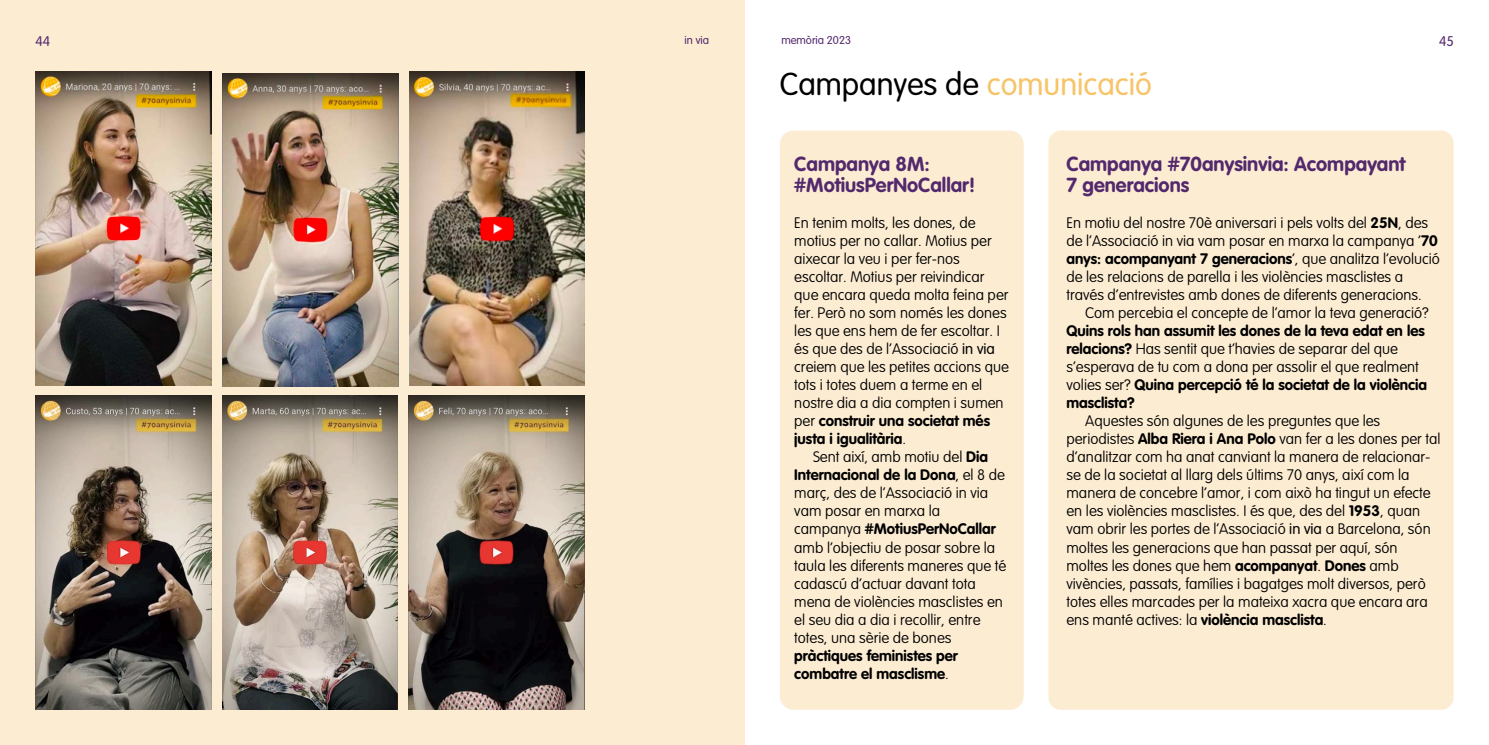
<style>
.page{position:relative;width:1489px;height:745px;background:#fff}
.page>*{position:absolute;margin:0;border:0;box-sizing:border-box;transform-origin:0 0}
.t1{font:300 31.25px "VAG Rounded Std";color:#000}
.t2{font:700 20px/21px "VAG Rounded Std";color:#53296d}
.t3{font:100 15px/18px "VAG Rounded Std";color:#000}
.t4{font:700 15px/18px "VAG Rounded Std";color:#000}
.t5{font:300 13.75px "VAG Rounded Std";color:#53296d}
.t6{font:300 11.25px "VAG Rounded Std";color:#53296d}
.s1{color:#f7c469}
.s2{font-weight:300}
.s3{font-weight:700}
.s4{font-weight:100}
</style>
<div class="page">
<div style="left:0;top:0;width:744px;height:744px;background:#fcecd2"></div>
<div style="left:779px;top:130px;width:244px;height:579px;background:#fcecd2;border-radius:14px"></div>
<div style="left:1048px;top:130px;width:405px;height:579px;background:#fcecd2;border-radius:12px"></div>
<img style="left:36px;top:72px;width:176px;height:313px">
<img style="left:222px;top:73px;width:176px;height:313px">
<img style="left:409px;top:72px;width:176px;height:313px">
<img style="left:35px;top:395px;width:176px;height:314px">
<img style="left:222px;top:395px;width:175px;height:314px">
<img style="left:408px;top:395px;width:177px;height:314px">
<p class="t5" style="left:35px;top:35px;width:16px">44</p>
<p class="t6" style="left:684px;top:35px;width:26px">in via</p>
<p class="t6" style="left:781px;top:35px;width:71px">memòria 2023</p>
<p class="t5" style="left:1438px;top:35px;width:16px">45</p>
<h1 class="t1" style="left:779px;top:71px;width:373px">Campanyes de <span class="s1">comunicació</span></h1>
<h2 class="t2" style="left:794px;top:154px;width:183px">Campanya 8M: #MotiusPerNoCallar!</h2>
<p class="t3" style="left:794px;top:215px;width:216px">En tenim molts, les dones, de motius per no callar. Motius per aixecar la veu i per fer-nos escoltar. Motius per reivindicar que encara queda molta feina per fer. Però no som només les dones les que ens hem de fer escoltar. I és que des de l’Associació <span class="s2">in via </span>creiem que les petites accions que tots i totes duem a terme en el nostre dia a dia compten i sumen per <span class="s3">construir una societat més justa i igualitària</span>.</p>
<p class="t3" style="left:794px;top:449px;width:213px;text-indent:19px">Sent així, amb motiu del <span class="s3">Dia<br>Internacional de la Dona</span>, el 8 de març, des de l’Associació in via vam posar en marxa la campanya <span class="s3">#MotiusPerNoCallar </span>amb l’objectiu de posar sobre la taula les diferents maneres que té cadascú d’actuar davant tota mena de violències masclistes en el seu dia a dia i recollir, entre totes, una sèrie de bones</p>
<p class="t4" style="left:794px;top:647px;width:165px">pràctiques feministes per combatre el masclisme<span class="s4">.</span></p>
<h2 class="t2" style="left:1066px;top:154px;width:340px">Campanya #70anysinvia: Acompayant<br>7 generacions</h2>
<p class="t3" style="left:1066px;top:215px;width:375px">En motiu del nostre 70è aniversari i pels volts del <span class="s3">25N</span>, des de l’Associació in via vam posar en marxa la campanya ‘<span class="s3">70 anys: acompanyant 7 generacions</span>’, que analitza l’evolució de les relacions de parella i les violències masclistes a través d’entrevistes amb dones de diferents generacions.</p>
<p class="t3" style="left:1085px;top:305px;width:345px">Com percebia el concepte de l’amor la teva generació?</p>
<p class="t4" style="left:1066px;top:323px;width:362px">Quins rols han assumit les dones de la teva edat en les relacions? <span class="s4">Has sentit que t’havies de separar del que s’esperava de tu com a dona per assolir el que realment volies ser?</span> Quina percepció té la societat de la violència masclista?</p>
<p class="t3" style="left:1066px;top:413px;width:375px;text-indent:19px">Aquestes són algunes de les preguntes que les periodistes <span class="s3">Alba Riera i Ana Polo</span> van fer a les dones per tal d’analitzar com ha anat canviant la manera de relacionar&shy;se de la societat al llarg dels últims 70 anys, així com la manera de concebre l’amor, i com això ha tingut un efecte en les violències masclistes. I és que, des del <span class="s3">1953</span>, quan vam obrir les portes de l’Associació <span class="s2">in via</span> a Barcelona, són moltes les generacions que han passat per aquí, són moltes les dones que hem <span class="s3">acompanyat</span>. <span class="s3">Dones</span> amb vivències, passats, famílies i bagatges molt diversos, però totes elles marcades per la mateixa xacra que encara ara ens manté actives: la <span class="s3">violència masclista</span>.</p>
</div>
